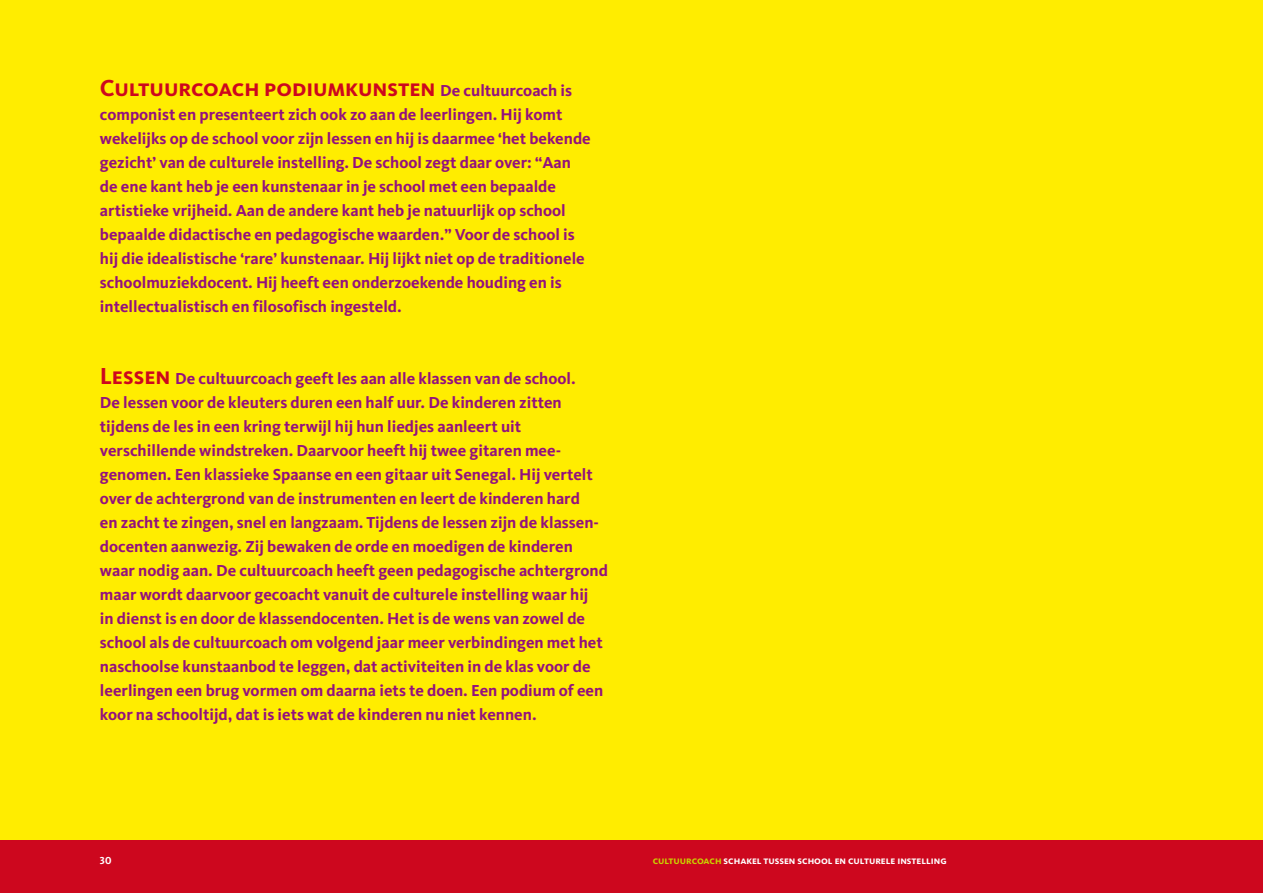
<style>
.page{position:relative;width:1263px;height:893px;background:#ffed00}
.page>*{position:absolute;margin:0;border:0;box-sizing:border-box;transform-origin:0 0}
.t1{font:24px "Kievit Bold SC";color:#cd071e}
.t2{font:700 16.5px/24px "Kievit";color:#93117e}
.t3{font:10.5px "Kievit Bold SC";color:#fff}
.s1{font-family:"Kievit";font-weight:700;font-size:16.5px;color:#93117e}
.s2{font-family:"Kievit Bold SC";font-weight:400;font-size:24px;color:#cd071e}
.s3{color:#c9d200}
</style>
<div class="page">
<div style="left:0;top:840px;width:1263px;height:53px;background:#cd071e"></div>
<h1 class="t1" style="left:100px;top:74px;width:474px">Cultuurcoach podiumkunsten <span class="s1">De cultuurcoach is</span></h1>
<p class="t2" style="left:100px;top:102px;width:492px">componist en presenteert zich ook zo aan de leerlingen. Hij komt wekelijks op de school voor zijn lessen en hij is daarmee ‘het bekende gezicht’ van de culturele instelling. De school zegt daar over: “Aan de ene kant heb je een kunstenaar in je school met een bepaalde artistieke vrijheid. Aan de andere kant heb je natuurlijk op school bepaalde didactische en pedagogische waarden.” Voor de school is hij die idealistische ‘rare’ kunstenaar. Hij lijkt niet op de traditionele schoolmuziekdocent. Hij heeft een onderzoekende houding en is intellectualistisch en filosofisch ingesteld.</p>
<p class="t2" style="left:100px;top:366px;width:510px"><span class="s2">Lessen</span> De cultuurcoach geeft les aan alle klassen van de school.<br>De lessen voor de kleuters duren een half uur. De kinderen zitten tijdens de les in een kring terwijl hij hun liedjes aanleert uit verschillende windstreken. Daarvoor heeft hij twee gitaren mee&shy;genomen. Een klassieke Spaanse en een gitaar uit Senegal. Hij vertelt over de achtergrond van de instrumenten en leert de kinderen hard<br>en zacht te zingen, snel en langzaam. Tijdens de lessen zijn de klassen&shy;docenten aanwezig. Zij bewaken de orde en moedigen de kinderen waar nodig aan. De cultuurcoach heeft geen pedagogische achtergrond maar wordt daarvoor gecoacht vanuit de culturele instelling waar hij<br>in dienst is en door de klassendocenten. Het is de wens van zowel de school als de cultuurcoach om volgend jaar meer verbindingen met het naschoolse kunstaanbod te leggen, dat activiteiten in de klas voor de leerlingen een brug vormen om daarna iets te doen. Een podium of een koor na schooltijd, dat is iets wat de kinderen nu niet kennen.</p>
<p class="t3" style="left:100px;top:854px;width:13px">30</p>
<p class="t3" style="left:653px;top:854px;width:295px"><span class="s3">cultuurcoach</span> schakel tussen school en culturele instelling</p>
</div>
